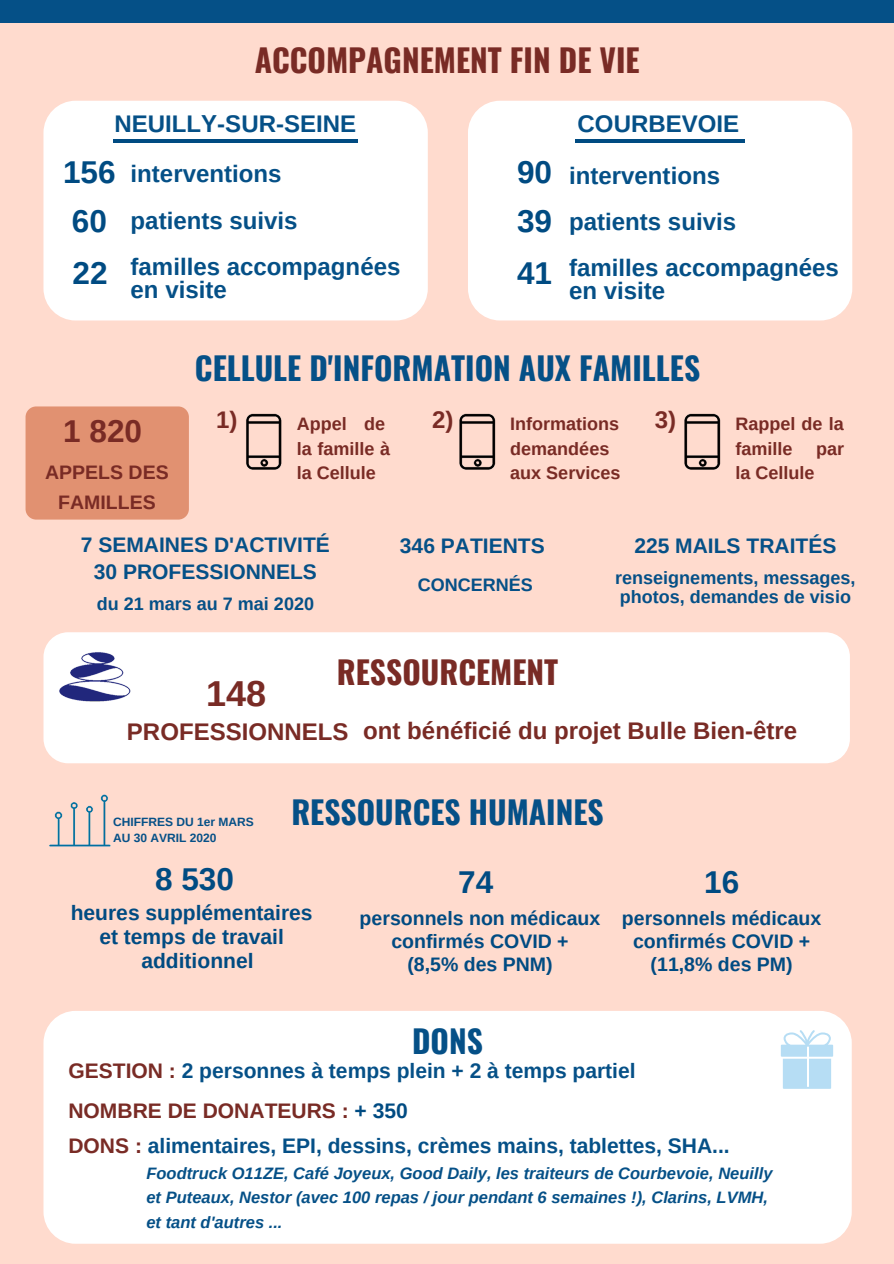
<style>
.page{position:relative;width:894px;height:1264px;background:#fff}
.page>*{position:absolute;margin:0;border:0;box-sizing:border-box;transform-origin:0 0}
.t1{font:700 36px "Arimo";color:#792b25}
.t2{font:700 31.5px "Oswald";color:#055087}
.t3{font:700 31.5px "Oswald";color:#792b25}
.t4{font:700 31.5px "Arimo";color:#004b82}
.t5{font:700 31.5px "Arimo";color:#792b25}
.t6{font:700 24px/46.2px "Arimo";color:#055087}
.t7{font:700 24px "Arimo";color:#792b25}
.t8{font:700 21px/39.6px "Arimo";color:#055087}
.t9{font:700 21px/24.2px "Arimo";color:#004b82;text-align:center}
.t10{font:700 19.5px/23.1px "Arimo";color:#004b82;text-align:center}
.t11{font:700 19.5px/30.8px "Arimo";color:#792b25;text-align:center}
.t12{font:700 18px/24.2px "Arimo";color:#792b25}
.t13{font:700 18px/19.8px "Arimo";color:#055087}
.t14{font:italic 700 16.5px/24.2px "Arimo";color:#055087}
.t15{font:700 12px/16.5px "Arimo";color:#055087}
.s1{color:#792b25}
.s2{color:#004b82}
</style>
<div class="page">
<div style="left:0;top:0;width:893px;height:22px;background:#055087"></div>
<div style="left:0;top:23px;width:893px;height:1240px;background:#ffdbce"></div>
<div style="left:43px;top:101px;width:384px;height:219px;background:#fff;border-radius:32px"></div>
<div style="left:468px;top:101px;width:384px;height:219px;background:#fff;border-radius:32px"></div>
<div style="left:43px;top:632px;width:806px;height:131px;background:#fff;border-radius:25px"></div>
<div style="left:43px;top:1010px;width:808px;height:233px;background:#fff;border-radius:32px"></div>
<hr style="left:113px;top:139px;width:244px;height:4px;background:#004b82">
<hr style="left:575px;top:139px;width:169px;height:4px;background:#004b82">
<img style="left:246px;top:413px;width:36px;height:57px">
<img style="left:459px;top:413px;width:37px;height:57px">
<img style="left:684px;top:413px;width:37px;height:57px">
<div style="left:26px;top:406px;width:163px;height:113px;background:#e19171;border-radius:11px"></div>
<svg style="left:780px;top:1030px;width:52px;height:58px"></svg>
<img style="left:49px;top:794px;width:62px;height:53px">
<img style="left:59px;top:652px;width:72px;height:50px">
<h2 class="t3" style="left:254px;top:35px;width:386px">ACCOMPAGNEMENT FIN DE VIE</h2>
<p class="t6" style="left:114px;top:101px;width:243px">NEUILLY-SUR-SEINE</p>
<h2 class="t4" style="left:63px;top:154px;width:54px">156</h2>
<h2 class="t4" style="left:517px;top:154px;width:37px">90</h2>
<h2 class="t4" style="left:72px;top:203px;width:37px">60</h2>
<h2 class="t4" style="left:517px;top:203px;width:37px">39</h2>
<h2 class="t4" style="left:72px;top:255px;width:37px">22</h2>
<h2 class="t4" style="left:517px;top:255px;width:37px">41</h2>
<p class="t6" style="left:131px;top:151px;width:271px">interventions<br>patients suivis<br>familles accompagnées</p>
<p class="t6" style="left:131px;top:266px;width:98px">en visite</p>
<p class="t6" style="left:577px;top:101px;width:163px">COURBEVOIE</p>
<p class="t6" style="left:569px;top:152px;width:271px">interventions<br>patients suivis<br>familles accompagnées</p>
<p class="t6" style="left:569px;top:267px;width:98px">en visite</p>
<h2 class="t5" style="left:63px;top:414px;width:80px">1 820</h2>
<p class="t11" style="left:45px;top:456px;width:125px">APPELS DES<br>FAMILLES</p>
<h2 class="t2" style="left:195px;top:344px;width:506px">CELLULE D'INFORMATION AUX FAMILLES</h2>
<p class="t7" style="left:216px;top:406px;width:23px">1)</p>
<p class="t7" style="left:432px;top:406px;width:23px">2)</p>
<p class="t7" style="left:654px;top:406px;width:23px">3)</p>
<p class="t12" style="left:735px;top:412px;width:110px">Rappel de la famille</p>
<p class="t12" style="left:297px;top:412px;width:95px">Appel de la famille à la Cellule</p>
<p class="t12" style="left:510px;top:412px;width:112px">Informations demandées aux Services</p>
<p class="t12" style="left:815px;top:436px;width:30px">par</p>
<p class="t12" style="left:735px;top:460px;width:81px">la Cellule</p>
<p class="t8" style="left:81px;top:532px;width:250px;line-height:26.4px;text-align:center">7 SEMAINES D'ACTIVITÉ<br>30 PROFESSIONNELS</p>
<p class="t13" style="left:97px;top:593px;width:219px">du 21 mars au 7 mai 2020</p>
<p class="t8" style="left:400px;top:525px;width:146px">346 PATIENTS</p>
<p class="t13" style="left:417px;top:575px;width:117px">CONCERNÉS</p>
<p class="t8" style="left:634px;top:525px;width:203px">225 MAILS TRAITÉS</p>
<p class="t13" style="left:615px;top:567px;width:242px">renseignements, messages, photos, demandes de visio</p>
<h2 class="t3" style="left:337px;top:647px;width:223px">RESSOURCEMENT</h2>
<h1 class="t1" style="left:206px;top:673px;width:62px">148</h1>
<p class="t7" style="left:127px;top:718px;width:223px">PROFESSIONNELS</p>
<p class="t7" style="left:363px;top:717px;width:435px">ont bénéficié du projet Bulle Bien-être</p>
<h2 class="t2" style="left:291px;top:787px;width:314px">RESSOURCES HUMAINES</h2>
<p class="t15" style="left:113px;top:813px;width:142px">CHIFFRES DU 1er MARS<br>AU 30 AVRIL 2020</p>
<h2 class="t4" style="left:155px;top:861px;width:80px">8 530</h2>
<p class="t9" style="left:71px;top:900px;width:243px">heures supplémentaires et temps de travail additionnel</p>
<h2 class="t4" style="left:458px;top:864px;width:37px">74</h2>
<p class="t10" style="left:359px;top:906px;width:242px">personnels non médicaux confirmés COVID +<br>(8,5% des PNM)</p>
<h2 class="t4" style="left:704px;top:864px;width:37px">16</h2>
<p class="t10" style="left:621px;top:906px;width:201px">personnels médicaux confirmés COVID + (11,8% des PM)</p>
<h2 class="t2" style="left:412px;top:1016px;width:72px">DONS</h2>
<p class="t8" style="left:68px;top:1050px;width:568px"><span class="s1">GESTION :</span> 2 personnes à temps plein + 2 à temps partiel<br><span class="s1">NOMBRE DE DONATEURS :</span> <span class="s2">+ 350</span></p>
<p class="t8" style="left:68px;top:1125px;width:662px"><span class="s1">DONS :</span> alimentaires, EPI, dessins, crèmes mains, tablettes, SHA...</p>
<p class="t14" style="left:146px;top:1161px;width:627px">Foodtruck O11ZE, Café Joyeux, Good Daily, les traiteurs de Courbevoie, Neuilly et Puteaux, Nestor (avec 100 repas / jour pendant 6 semaines !), Clarins, LVMH, et tant d'autres ...</p>
</div>
